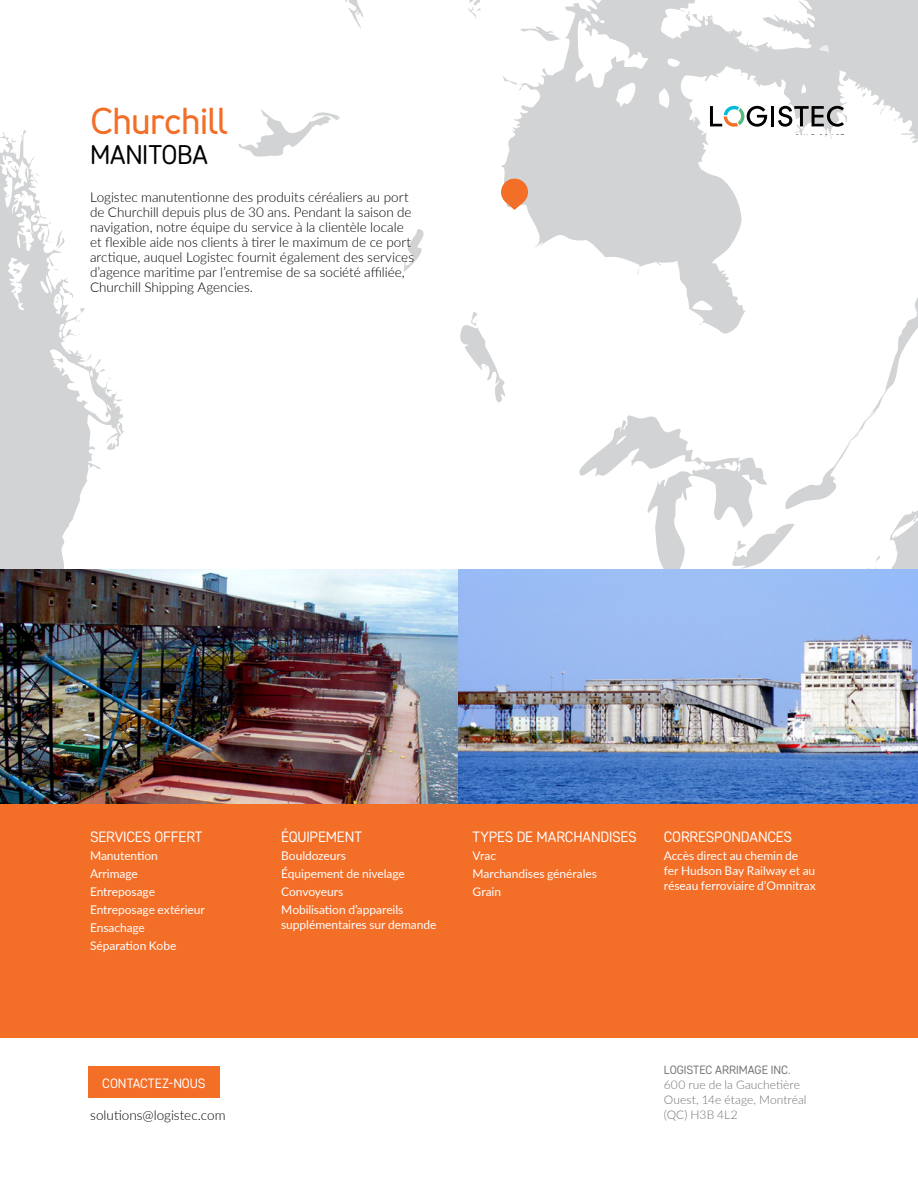
<style>
.page{position:relative;width:918px;height:1188px;background:#fff}
.page>*{position:absolute;margin:0;border:0;box-sizing:border-box;transform-origin:0 0}
.t1{font:700 37.5px "Merlo";letter-spacing:-.015em;color:#f36e27}
.t2{font:27px "Core Sans DS35";letter-spacing:-.005em;color:#000}
.t3{font:15px "Core Sans DS35";letter-spacing:-.015em;color:#fff}
.t4{font:300 13.5px/15px "Lato";color:#000}
.t5{font:13.5px "Core Sans DS35";letter-spacing:-.01em;color:#fff}
.t6{font:12px/18px "Lato";letter-spacing:-.005em;color:#fff}
.t7{font:300 12px/15px "Lato";letter-spacing:.005em;color:#717073}
.t8{font:12px "Core Sans DS35";letter-spacing:-.01em;color:#717073}
</style>
<div class="page">
<div style="left:0;top:804px;width:918px;height:234px;background:#f36e27"></div>
<div style="left:88px;top:1066px;width:132px;height:32px;background:#f36e27"></div>
<svg style="left:0;top:0;width:918px;height:570px"></svg>
<svg style="left:828px;top:383px;width:64px;height:95px"></svg>
<svg style="left:501px;top:179px;width:27px;height:31px"></svg>
<img style="left:0;top:570px;width:458px;height:234px">
<img style="left:458px;top:570px;width:460px;height:234px">
<svg style="left:509px;top:0;width:342px;height:128px"></svg>
<h1 class="t1" style="left:90px;top:99px;width:140px">Churchill</h1>
<h2 class="t2" style="left:90px;top:138px;width:119px">MANITOBA</h2>
<p class="t4" style="left:90px;top:190px;width:326px">Logistec manutentionne des produits céréaliers au port de Churchill depuis plus de 30 ans. Pendant la saison de navigation, notre équipe du service à la clientèle locale et flexible aide nos clients à tirer le maximum de ce port arctique, auquel Logistec fournit également des services d’agence maritime par l’entremise de sa société affiliée, Churchill Shipping Agencies.</p>
<p class="t3" style="left:90px;top:827px;width:114px">SERVICES OFFERT</p>
<p class="t6" style="left:90px;top:846px;width:116px">Manutention<br>Arrimage<br>Entreposage<br>Entreposage extérieur<br>Ensachage<br>Séparation Kobe</p>
<p class="t5" style="left:102px;top:1075px;width:105px">CONTACTEZ-NOUS</p>
<p class="t4" style="left:90px;top:1107px;width:137px">solutions@logistec.com</p>
<p class="t3" style="left:281px;top:827px;width:82px">ÉQUIPEMENT</p>
<p class="t6" style="left:281px;top:846px;width:125px">Bouldozeurs<br>Équipement de nivelage<br>Convoyeurs<br>Mobilisation d’appareils</p>
<p class="t6" style="left:281px;top:915px;width:157px">supplémentaires sur demande</p>
<p class="t3" style="left:472px;top:827px;width:166px">TYPES DE MARCHANDISES</p>
<p class="t6" style="left:472px;top:846px;width:126px">Vrac<br>Marchandises générales<br>Grain</p>
<p class="t3" style="left:664px;top:827px;width:130px">CORRESPONDANCES</p>
<p class="t6" style="left:664px;top:847px;width:154px;line-height:15px">Accès direct au chemin de fer Hudson Bay Railway et au réseau ferroviaire d’Omnitrax</p>
<p class="t8" style="left:664px;top:1062px;width:129px">LOGISTEC ARRIMAGE INC.</p>
<p class="t7" style="left:664px;top:1076px;width:144px">600 rue de la Gauchetière<br>Ouest, 14e étage, Montréal (QC) H3B 4L2</p>
</div>
